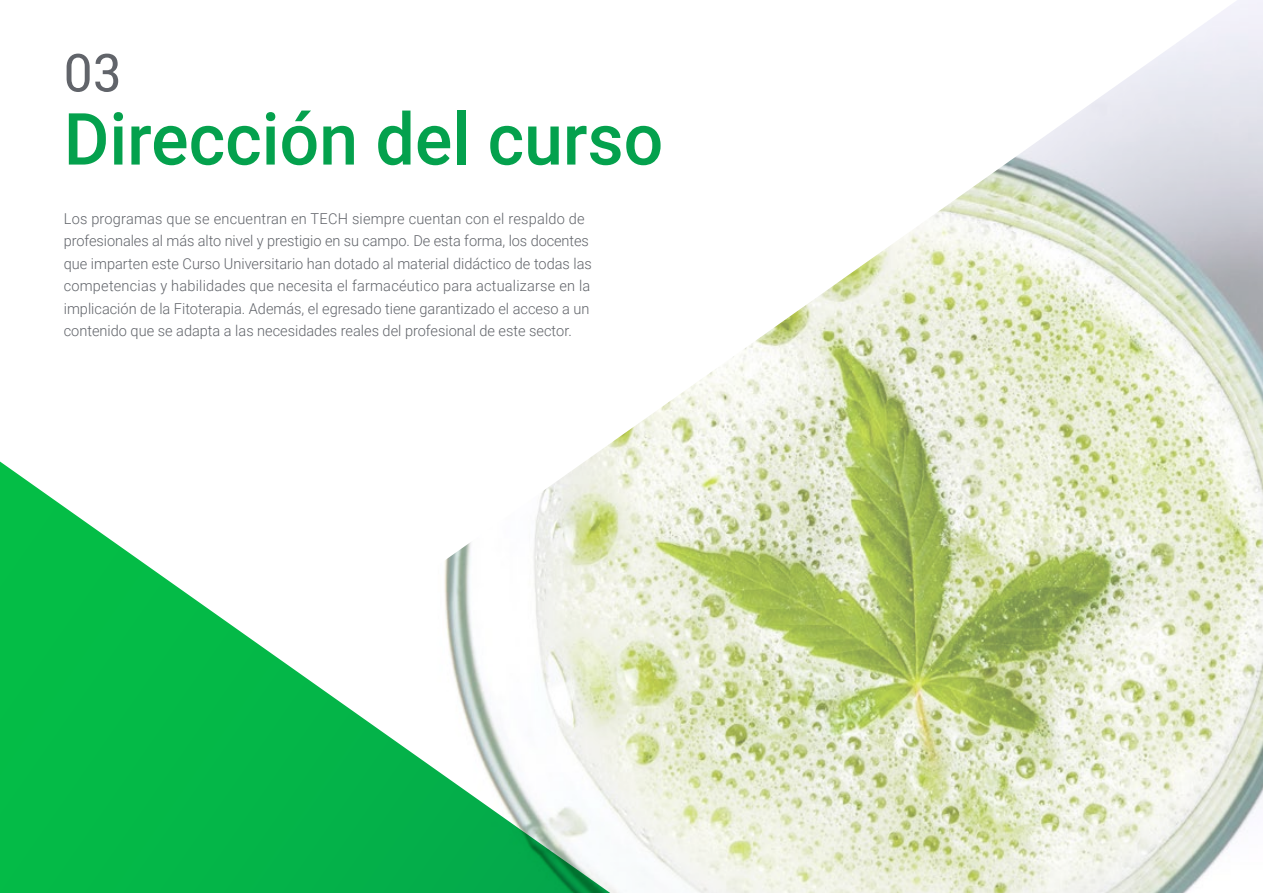
<style>
.page{position:relative;width:1263px;height:893px;background:#fff}
.page>*{position:absolute;margin:0;border:0;box-sizing:border-box;transform-origin:0 0}
.t1{font:500 72px "Roboto";color:#04a14d}
.t2{font:52.5px "Roboto";color:#61646a}
.t3{font:300 15px/22.5px "Roboto";color:#61646a}
</style>
<div class="page">
<img style="left:607px;top:0;width:656px;height:893px">
<svg style="left:0;top:446px;width:640px;height:447px"></svg>
<h2 class="t2" style="left:64px;top:36px;width:59px">03</h2>
<h1 class="t1" style="left:64px;top:89px;width:601px">Dirección del curso</h1>
<p class="t3" style="left:64px;top:207px;width:530px">Los programas que se encuentran en TECH siempre cuentan con el respaldo de profesionales al más alto nivel y prestigio en su campo. De esta forma, los docentes que imparten este Curso Universitario han dotado al material didáctico de todas las competencias y habilidades que necesita el farmacéutico para actualizarse en la implicación de la Fitoterapia. Además, el egresado tiene garantizado el acceso a un contenido que se adapta a las necesidades reales del profesional de este sector.</p>
</div>
